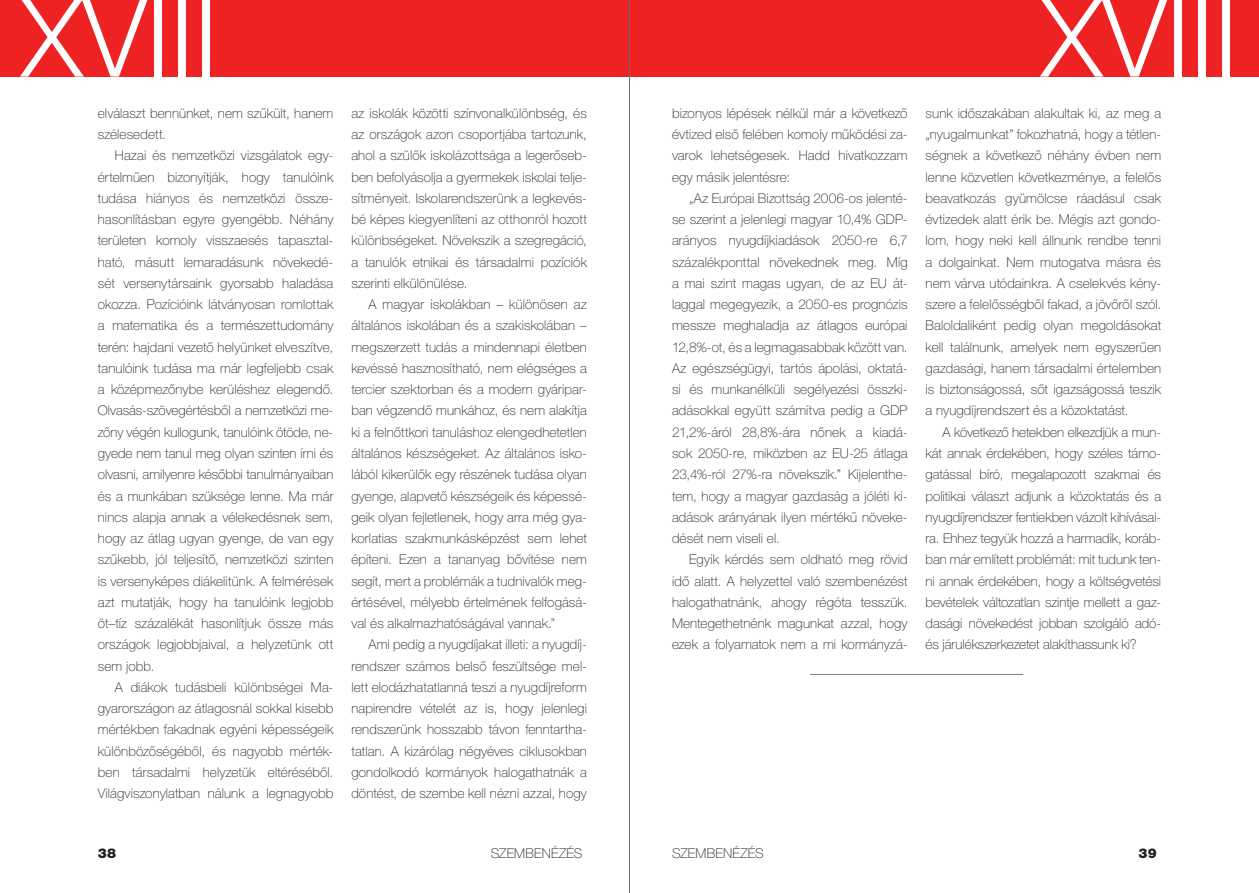
<style>
.page{position:relative;width:1259px;height:893px;background:#fff}
.page>*{position:absolute;margin:0;border:0;box-sizing:border-box;transform-origin:0 0}
.t1{font:107.25px "Helvetica Neue LT Std Lt HU";color:#fff}
.t2{font:13.5px/21.3px "Helvetica Neue LT Std Th HU";letter-spacing:.01em;color:#231f20;text-align:justify}
.t3{font:13.5px "Helvetica Neue LT Std Blk HU";color:#231f20}
</style>
<div class="page">
<div style="left:0;top:0;width:629px;height:77px;background:#ee2123"></div>
<div style="left:629px;top:0;width:630px;height:77px;background:#ee2123"></div>
<hr style="left:810px;top:674px;width:213px;height:1px;background:#808285">
<hr style="left:629px;top:0;width:1px;height:893px;background:#6c6d70">
<h1 class="t1" style="left:21px;top:-27px;width:198px">XVIII</h1>
<h1 class="t1" style="left:1041px;top:-27px;width:198px">XVIII</h1>
<p class="t2" style="left:98px;top:102px;width:237px">elválaszt bennünket, nem szűkült, hanem szélesedett.</p>
<p class="t2" style="left:98px;top:145px;width:237px;text-indent:17px">Hazai és nemzetközi vizsgálatok egy&shy;értelműen bizonyítják, hogy tanulóink tudása hiányos és nemzetközi össze&shy;hasonlításban egyre gyengébb. Néhány területen komoly visszaesés tapasztal&shy;ható, másutt lemaradásunk növekedé&shy;sét versenytársaink gyorsabb haladása okozza. Pozícióink látványosan romlottak a matematika és a természettudomány terén: hajdani vezető helyünket elveszítve, tanulóink tudása ma már legfeljebb csak a középmezőnybe kerüléshez elegendő.<br>Olvasás-szövegértésből a nemzetközi me&shy;zőny végén kullogunk, tanulóink ötöde, ne&shy;gyede nem tanul meg olyan szinten írni és olvasni, amilyenre későbbi tanulmányaiban és a munkában szüksége lenne. Ma már nincs alapja annak a vélekedésnek sem, hogy az átlag ugyan gyenge, de van egy szűkebb, jól teljesítő, nemzetközi szinten is versenyképes diákelitünk. A felmérések azt mutatják, hogy ha tanulóink legjobb öt–tíz százalékát hasonlítjuk össze más országok legjobbjaival, a helyzetünk ott sem jobb.</p>
<p class="t2" style="left:98px;top:676px;width:237px;text-indent:17px">A diákok tudásbeli különbségei Ma&shy;gyarországon az átlagosnál sokkal kisebb mértékben fakadnak egyéni képességeik különbözőségéből, és nagyobb mérték&shy;ben társadalmi helyzetük eltéréséből.<br>Világviszonylatban nálunk a legnagyobb</p>
<p class="t2" style="left:351px;top:102px;width:237px">az iskolák közötti színvonalkülönbség, és az országok azon csoportjába tartozunk, ahol a szülők iskolázottsága a legerőseb&shy;ben befolyásolja a gyermekek iskolai telje&shy;sítményeit. Iskolarendszerünk a legkevés&shy;bé képes kiegyenlíteni az otthonról hozott különbségeket. Növekszik a szegregáció, a tanulók etnikai és társadalmi pozíciók szerinti elkülönülése.</p>
<p class="t2" style="left:351px;top:294px;width:237px;text-indent:17px">A magyar iskolákban – különösen az általános iskolában és a szakiskolában – megszerzett tudás a mindennapi életben kevéssé hasznosítható, nem elégséges a tercier szektorban és a modern gyáripar&shy;ban végzendő munkához, és nem alakítja ki a felnőttkori tanuláshoz elengedhetetlen általános készségeket. Az általános isko&shy;lából kikerülők egy részének tudása olyan gyenge, alapvető készségeik és képessé&shy;geik olyan fejletlenek, hogy arra még gya&shy;korlatias szakmunkásképzést sem lehet építeni. Ezen a tananyag bővítése nem segít, mert a problémák a tudnivalók meg&shy;értésével, mélyebb értelmének felfogásá&shy;val és alkalmazhatóságával vannak.”</p>
<p class="t2" style="left:351px;top:634px;width:237px;text-indent:17px">Ami pedig a nyugdíjakat illeti: a nyugdíj&shy;rendszer számos belső feszültsége mel&shy;lett elodázhatatlanná teszi a nyugdíjreform napirendre vételét az is, hogy jelenlegi rendszerünk hosszabb távon fenntartha&shy;tatlan. A kizárólag négyéves ciklusokban gondolkodó kormányok halogathatnák a döntést, de szembe kell nézni azzal, hogy</p>
<p class="t2" style="left:672px;top:102px;width:237px">bizonyos lépések nélkül már a következő évtized első felében komoly működési za&shy;varok lehetségesek. Hadd hivatkozzam egy másik jelentésre:</p>
<p class="t2" style="left:672px;top:187px;width:237px;text-indent:17px">„Az Európai Bizottság 2006-os jelenté&shy;se szerint a jelenlegi magyar 10,4% GDP&shy;arányos nyugdíjkiadások 2050-re 6,7 százalékponttal növekednek meg. Míg a mai szint magas ugyan, de az EU át&shy;laggal megegyezik, a 2050-es prognózis messze meghaladja az átlagos európai 12,8%-ot, és a legmagasabbak között van.<br>Az egészségügyi, tartós ápolási, oktatá&shy;si és munkanélküli segélyezési összki&shy;adásokkal együtt számítva pedig a GDP 21,2%-áról 28,8%-ára nőnek a kiadá&shy;sok 2050-re, miközben az EU-25 átlaga 23,4%-ról 27%-ra növekszik.” Kijelenthe&shy;tem, hogy a magyar gazdaság a jóléti ki&shy;adások arányának ilyen mértékű növeke&shy;dését nem viseli el.</p>
<p class="t2" style="left:672px;top:549px;width:237px;text-indent:17px">Egyik kérdés sem oldható meg rövid idő alatt. A helyzettel való szembenézést halogathatnánk, ahogy régóta tesszük.<br>Mentegethetnénk magunkat azzal, hogy ezek a folyamatok nem a mi kormányzá-</p>
<p class="t2" style="left:925px;top:102px;width:237px">sunk időszakában alakultak ki, az meg a „nyugalmunkat” fokozhatná, hogy a tétlen&shy;ségnek a következő néhány évben nem lenne közvetlen következménye, a felelős beavatkozás gyümölcse ráadásul csak évtizedek alatt érik be. Mégis azt gondo&shy;lom, hogy neki kell állnunk rendbe tenni a dolgainkat. Nem mutogatva másra és nem várva utódainkra. A cselekvés kény&shy;szere a felelősségből fakad, a jövőről szól.<br>Baloldaliként pedig olyan megoldásokat kell találnunk, amelyek nem egyszerűen gazdasági, hanem társadalmi értelemben is biztonságossá, sőt igazságossá teszik a nyugdíjrendszert és a közoktatást.</p>
<p class="t2" style="left:925px;top:421px;width:237px;text-indent:17px">A következő hetekben elkezdjük a mun&shy;kát annak érdekében, hogy széles támo&shy;gatással bíró, megalapozott szakmai és politikai választ adjunk a közoktatás és a nyugdíjrendszer fentiekben vázolt kihívásai&shy;ra. Ehhez tegyük hozzá a harmadik, koráb&shy;ban már említett problémát: mit tudunk ten&shy;ni annak érdekében, hogy a költségvetési bevételek változatlan szintje mellett a gaz&shy;dasági növekedést jobban szolgáló adó&shy;és járulékszerkezetet alakíthassunk ki?</p>
<p class="t3" style="left:98px;top:846px;width:19px">38</p>
<p class="t2" style="left:491px;top:843px;width:91px">Szemb en ézés</p>
<p class="t2" style="left:672px;top:843px;width:89px">Szemb en ézés</p>
<p class="t3" style="left:1138px;top:846px;width:19px">39</p>
</div>
